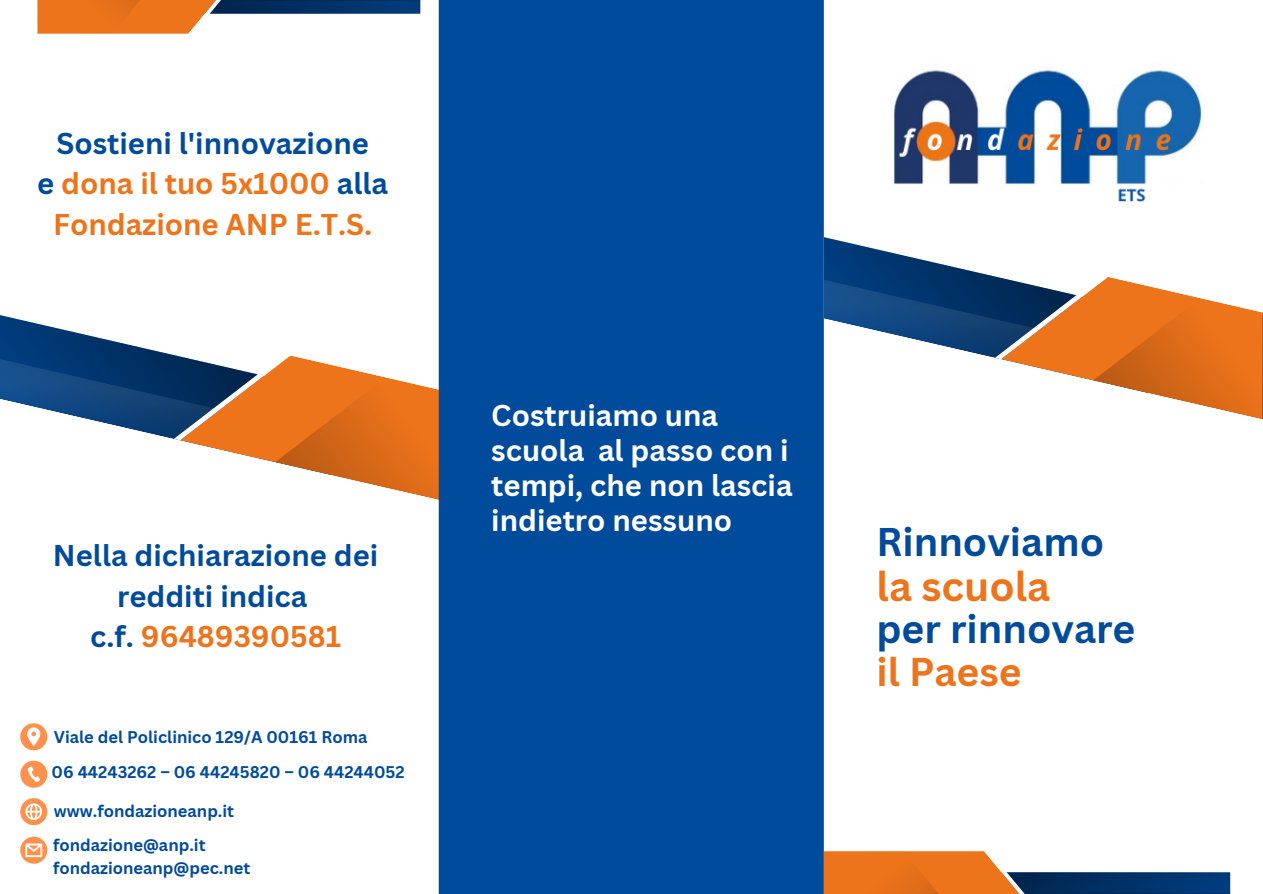
<style>
.page{position:relative;width:1263px;height:894px;background:#fff}
.page>*{position:absolute;margin:0;border:0;box-sizing:border-box;transform-origin:0 0}
.t1{font:700 40.5px "Canva Sans";color:#ee741b}
.t2{font:700 39px "Canva Sans";color:#004b9b}
.t3{font:700 39px "Canva Sans";color:#ee741b}
.t4{font:700 29.25px/34.8px "Canva Sans";color:#fff}
.t5{font:700 29.25px/40.5px "Canva Sans";color:#004b9b;text-align:center}
.t6{font:700 29.25px/40.5px "Canva Sans";color:#ee741b;text-align:center}
.t7{font:700 16.5px "Canva Sans";color:#004b9b}
.s1{color:#004b9b}
</style>
<div class="page">
<svg style="left:824px;top:851px;width:406px;height:42px"></svg>
<svg style="left:0;top:315px;width:173px;height:40px"></svg>
<svg style="left:0;top:355px;width:174px;height:84px"></svg>
<svg style="left:174px;top:329px;width:265px;height:174px"></svg>
<svg style="left:824px;top:237px;width:86px;height:20px"></svg>
<svg style="left:824px;top:257px;width:171px;height:101px"></svg>
<svg style="left:995px;top:276px;width:268px;height:144px"></svg>
<div style="left:439px;top:0;width:385px;height:893px;background:#004b9b"></div>
<svg style="left:38px;top:0;width:382px;height:34px"></svg>
<img style="left:894px;top:69px;width:308px;height:133px">
<svg style="left:20px;top:798px;width:27px;height:26px"></svg>
<svg style="left:20px;top:836px;width:27px;height:27px"></svg>
<svg style="left:20px;top:760px;width:27px;height:27px"></svg>
<svg style="left:20px;top:723px;width:27px;height:27px"></svg>
<p class="t5" style="left:56px;top:122px;width:314px">Sostieni l'innovazione</p>
<p class="t6" style="left:37px;top:162px;width:352px"><span class="s1">e</span> dona il tuo 5x1000 <span class="s1">alla<br></span>Fondazione ANP E.T.S.</p>
<p class="t5" style="left:53px;top:534px;width:327px">Nella dichiarazione dei redditi indica</p>
<p class="t6" style="left:90px;top:615px;width:252px"><span class="s1">c.f.</span> 96489390581</p>
<p class="t7" style="left:54px;top:724px;width:315px">Viale del Policlinico 129/A 00161 Roma</p>
<p class="t7" style="left:52px;top:759px;width:355px">06 44243262 – 06 44245820 – 06 44244052</p>
<p class="t7" style="left:54px;top:799px;width:182px">www.fondazioneanp.it</p>
<p class="t7" style="left:53px;top:833px;width:154px">fondazione@anp.it</p>
<p class="t7" style="left:53px;top:855px;width:199px">fondazioneanp@pec.net</p>
<p class="t4" style="left:491px;top:397px;width:303px">Costruiamo una scuola al passo con i tempi, che non lascia indietro nessuno</p>
<p class="t2" style="left:876px;top:514px;width:229px">Rinnoviamo</p>
<p class="t1" style="left:876px;top:558px;width:175px">la scuola</p>
<p class="t2" style="left:876px;top:601px;width:260px">per rinnovare</p>
<p class="t3" style="left:876px;top:644px;width:147px">il Paese</p>
</div>
